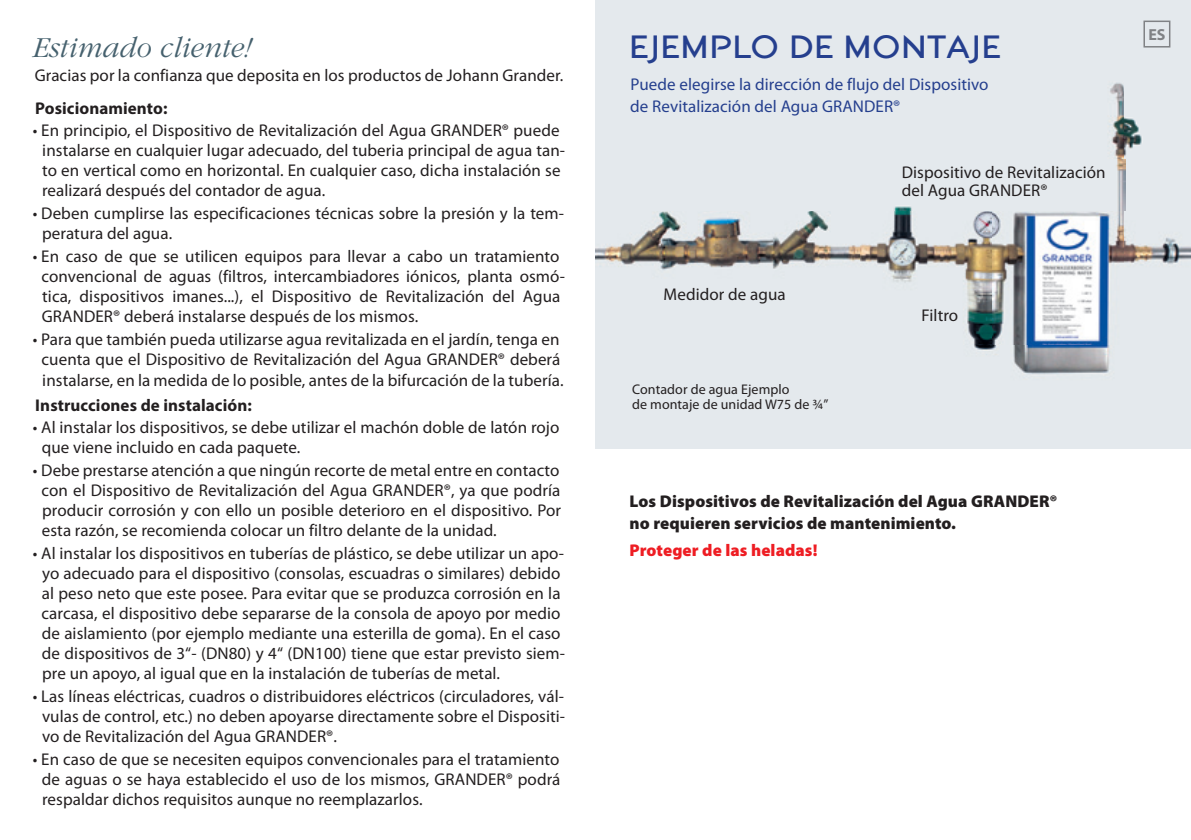
<style>
.page{position:relative;width:1191px;height:840px;background:#fff}
.page>*{position:absolute;margin:0;border:0;box-sizing:border-box;transform-origin:0 0}
.t1{font:32px "Grander";color:#253f8e}
.t2{font:italic 300 30px "Garamond";color:#46616e}
.t3{font:17px/20px "Myriad Pro";letter-spacing:.005em;color:#231f20;scale:.96 1}
.t4{font:17px/18px "Myriad Pro";letter-spacing:.005em;color:#231f20}
.t5{font:900 17px/22px "Myriad Pro";letter-spacing:.005em;color:#231f20}
.t6{font:17px/22px "Myriad Pro";letter-spacing:.005em;color:#253f8e}
.t7{font:700 17px "Myriad Pro";letter-spacing:.005em;color:#231f20}
.t8{font:900 17px "Myriad Pro";letter-spacing:.005em;color:#ee1d23}
.t9{font:700 16px "Myriad Pro";color:#808285}
.t10{font:14px/15px "Myriad Pro";letter-spacing:.005em;color:#231f20}
</style>
<div class="page">
<div style="left:595px;top:0;width:596px;height:448px;background:#e4e9ed"></div>
<img style="left:595px;top:83px;width:596px;height:291px">
<div style="left:1143px;top:21px;width:27px;height:26px;border:2px solid #808285"></div>
<h2 class="t2" style="left:31px;top:32px;width:220px">Estimado cliente!</h2>
<p class="t4" style="left:35px;top:66px;width:530px">Gracias por la confianza que deposita en los productos de Johann Grander.</p>
<p class="t7" style="left:35px;top:97px;width:134px">Posicionamiento:</p>
<p class="t3" style="left:42px;top:120px;width:546px;text-indent:-9px">• En principio, el Dispositivo de Revitalización del Agua GRANDER® puede instalarse en cualquier lugar adecuado, del tuberia principal de agua tan&shy;to en vertical como en horizontal. En cualquier caso, dicha instalación se realizará después del contador de agua.</p>
<p class="t3" style="left:42px;top:203px;width:545px;text-indent:-9px">• Deben cumplirse las especificaciones técnicas sobre la presión y la tem&shy;peratura del agua.</p>
<p class="t3" style="left:42px;top:246px;width:547px;text-indent:-9px">• En caso de que se utilicen equipos para llevar a cabo un tratamiento convencional de aguas (filtros, intercambiadores iónicos, planta osmó&shy;tica, dispositivos imanes...), el Dispositivo de Revitalización del Agua GRANDER® deberá instalarse después de los mismos.</p>
<p class="t3" style="left:33px;top:329px;width:554px;text-align:center">• Para que también pueda utilizarse agua revitalizada en el jardín, tenga en cuenta que el Dispositivo de Revitalización del Agua GRANDER® deberá instalarse, en la medida de lo posible, antes de la bifurcación de la tubería.</p>
<p class="t7" style="left:35px;top:393px;width:218px">Instrucciones de instalación:</p>
<p class="t3" style="left:42px;top:418px;width:540px;text-indent:-9px">• Al instalar los dispositivos, se debe utilizar el machón doble de latón rojo que viene incluido en cada paquete.</p>
<p class="t3" style="left:42px;top:460px;width:543px;text-align:justify;text-indent:-9px">• Debe prestarse atención a que ningún recorte de metal entre en contacto con el Dispositivo de Revitalización del Agua GRANDER®, ya que podría producir corrosión y con ello un posible deterioro en el dispositivo. Por esta razón, se recomienda colocar un filtro delante de la unidad.</p>
<p class="t3" style="left:42px;top:543px;width:547px;text-indent:-9px">• Al instalar los dispositivos en tuberías de plástico, se debe utilizar un apo&shy;yo adecuado para el dispositivo (consolas, escuadras o similares) debido al peso neto que este posee. Para evitar que se produzca corrosión en la carcasa, el dispositivo debe separarse de la consola de apoyo por medio de aislamiento (por ejemplo mediante una esterilla de goma). En el caso de dispositivos de 3“- (DN80) y 4“ (DN100) tiene que estar previsto siem&shy;pre un apoyo, al igual que en la instalación de tuberías de metal.</p>
<p class="t3" style="left:42px;top:686px;width:546px;text-align:justify;text-indent:-9px">• Las líneas eléctricas, cuadros o distribuidores eléctricos (circuladores, vál&shy;vulas de control, etc.) no deben apoyarse directamente sobre el Dispositi&shy;vo de Revitalización del Agua GRANDER®.</p>
<p class="t3" style="left:42px;top:749px;width:541px;text-align:justify;text-indent:-9px">• En caso de que se necesiten equipos convencionales para el tratamiento de aguas o se haya establecido el uso de los mismos, GRANDER® podrá respaldar dichos requisitos aunque no reemplazarlos.</p>
<h1 class="t1" style="left:629px;top:28px;width:373px">EJEMPLO DE MONTAJE</h1>
<p class="t6" style="left:630px;top:74px;width:360px">Puede elegirse la dirección de flujo del Dispositivo de Revitalización del Agua GRANDER®</p>
<p class="t4" style="left:663px;top:285px;width:124px">Medidor de agua</p>
<p class="t10" style="left:632px;top:381px;width:198px">Contador de agua Ejemplo<br>de montaje de unidad W75 de ¾”</p>
<p class="t4" style="left:901px;top:163px;width:205px">Dispositivo de Revitalización del Agua GRANDER®</p>
<p class="t4" style="left:921px;top:306px;width:38px">Filtro</p>
<p class="t5" style="left:629px;top:489px;width:430px">Los Dispositivos de Revitalización del Agua GRANDER® no requieren servicios de mantenimiento.</p>
<p class="t8" style="left:629px;top:539px;width:189px">Proteger de las heladas!</p>
<p class="t9" style="left:1148px;top:24px;width:19px">ES</p>
</div>
